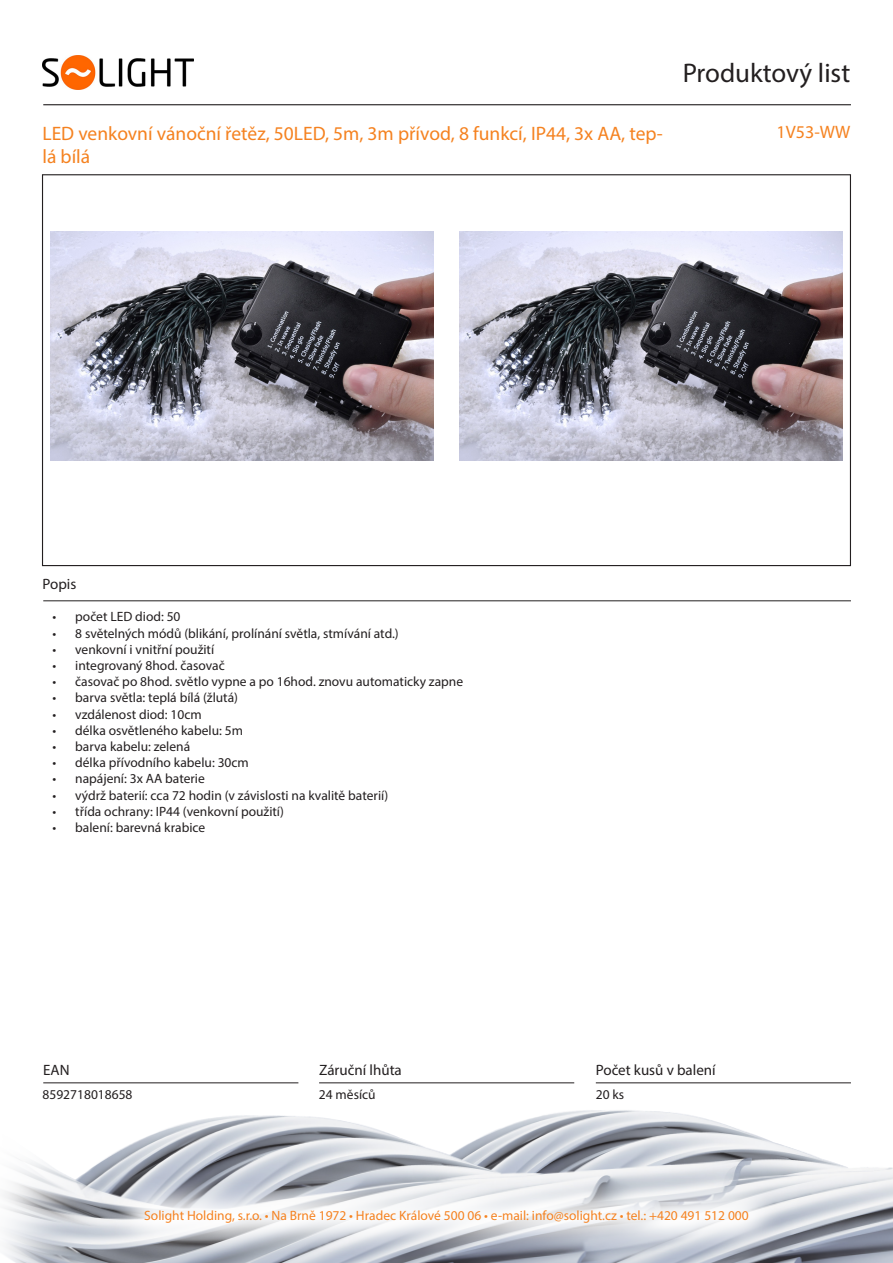
<style>
.page{position:relative;width:893px;height:1263px;background:#fff}
.page>*{position:absolute;margin:0;border:0;box-sizing:border-box;transform-origin:0 0}
.t1{font:27px "Myriad Pro";color:#231f20}
.t2{font:19.5px "Myriad Pro";color:#f58220}
.Kód_produktu{font:18px "Myriad Pro";color:#f58220}
.t3{font:15px "Myriad Pro";color:#231f20}
.t4{font:13.5px "Myriad Pro";color:#231f20}
.t5{font:13.5px "Myriad Pro";color:#f58220}
</style>
<div class="page">
<img style="left:3px;top:1082px;width:890px;height:181px">
<hr style="left:43px;top:104px;width:808px;height:1px;background:#231f20">
<hr style="left:43px;top:600px;width:808px;height:1px;background:#231f20">
<hr style="left:596px;top:1082px;width:255px;height:1px;background:#231f20">
<hr style="left:319px;top:1082px;width:255px;height:1px;background:#231f20">
<hr style="left:43px;top:1082px;width:255px;height:1px;background:#231f20">
<svg style="left:109px;top:1175px;width:674px;height:83px"></svg>
<img style="left:43px;top:55px;width:150px;height:34px">
<img style="left:50px;top:231px;width:383px;height:229px">
<img style="left:460px;top:231px;width:382px;height:229px">
<h1 class="t1" style="left:683px;top:56px;width:169px">Produktový list</h1>
<p class="t2" style="left:43px;top:121px;width:622px">LED venkovní vánoční řetěz, 50LED, 5m, 3m přívod, 8 funkcí, IP44, 3x AA, tep-</p>
<p class="Kód_produktu" style="left:777px;top:121px;width:75px">1V53-WW</p>
<p class="t2" style="left:43px;top:145px;width:49px">lá bílá</p>
<p class="t3" style="left:43px;top:575px;width:35px">Popis</p>
<p class="t4" style="left:53px;top:608px;width:130px">• počet LED diod: 50</p>
<p class="t4" style="left:53px;top:625px;width:348px">• 8 světelných módů (blikání, prolínání světla, stmívání atd.)</p>
<p class="t4" style="left:53px;top:641px;width:163px">• venkovní i vnitřní použití</p>
<p class="t4" style="left:53px;top:657px;width:174px">• integrovaný 8hod. časovač</p>
<p class="t4" style="left:53px;top:673px;width:412px">• časovač po 8hod. světlo vypne a po 16hod. znovu automaticky zapne</p>
<p class="t4" style="left:53px;top:689px;width:187px">• barva světla: teplá bílá (žlutá)</p>
<p class="t4" style="left:53px;top:706px;width:151px">• vzdálenost diod: 10cm</p>
<p class="t4" style="left:53px;top:722px;width:192px">• délka osvětleného kabelu: 5m</p>
<p class="t4" style="left:53px;top:738px;width:139px">• barva kabelu: zelená</p>
<p class="t4" style="left:53px;top:754px;width:198px">• délka přívodního kabelu: 30cm</p>
<p class="t4" style="left:53px;top:770px;width:154px">• napájení: 3x AA baterie</p>
<p class="t4" style="left:53px;top:787px;width:337px">• výdrž baterií: cca 72 hodin (v závislosti na kvalitě baterií)</p>
<p class="t4" style="left:53px;top:803px;width:233px">• třída ochrany: IP44 (venkovní použití)</p>
<p class="t4" style="left:53px;top:819px;width:154px">• balení: barevná krabice</p>
<p class="t3" style="left:43px;top:1060px;width:28px">EAN</p>
<p class="t3" style="left:319px;top:1060px;width:84px">Záruční lhůta</p>
<p class="t3" style="left:596px;top:1060px;width:121px">Počet kusů v balení</p>
<p class="t4" style="left:43px;top:1086px;width:92px">8592718018658</p>
<p class="t4" style="left:319px;top:1086px;width:58px">24 měsíců</p>
<p class="t4" style="left:596px;top:1086px;width:30px">20 ks</p>
<p class="t5" style="left:144px;top:1207px;width:606px">Solight Holding, s.r.o. • Na Brně 1972 • Hradec Králové 500 06 • e-mail: info@solight.cz • tel.: +420 491 512 000</p>
</div>
